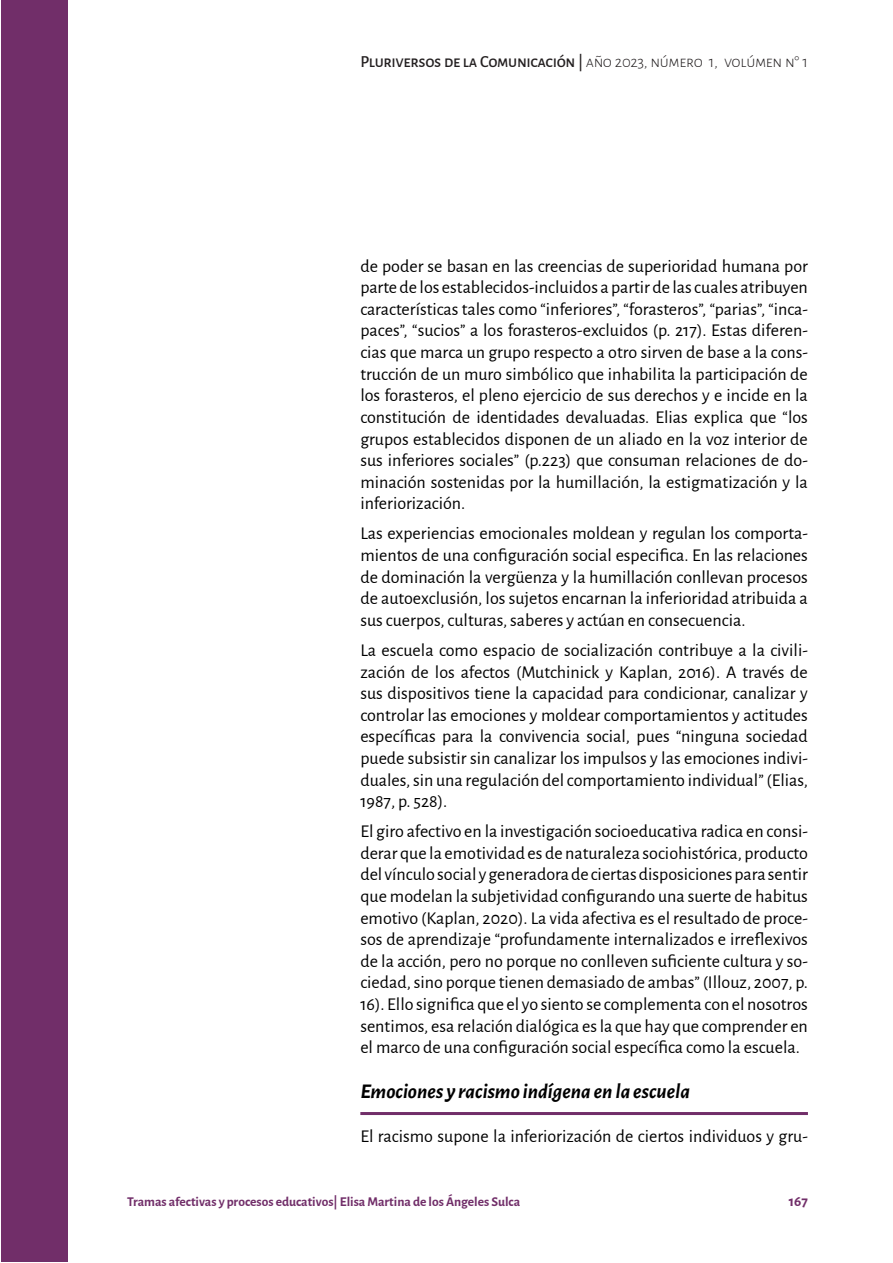
<style>
.page{position:relative;width:893px;height:1263px;background:#fff}
.page>*{position:absolute;margin:0;border:0;box-sizing:border-box;transform-origin:0 0}
.t1{font:italic 700 21px "Alegreya Sans";color:#000}
.t2{font:18px/21.6px "Alegreya Sans";color:#000;text-align:justify}
.t3{font:500 16.5px "Alegreya Sans SC";letter-spacing:-.02em;color:#231f20}
.t4{font:700 15px "Alegreya Sans";color:#712e69}
.t5{font:700 13.5px "Alegreya Sans";color:#712e69}
.s1{font-weight:300}
</style>
<div class="page">
<div style="left:1px;top:1px;width:66px;height:1261px;background:#712e69"></div>
<hr style="left:360px;top:1112px;width:448px;height:3px;background:#712e69">
<p class="t3" style="left:360px;top:50px;width:449px">Pluriversos de la Comunicación | <span class="s1">año 2023, número 1, volúmen n° 1</span></p>
<p class="t2" style="left:360px;top:254px;width:449px">de poder se basan en las creencias de superioridad humana por parte de los establecidos-incluidos a partir de las cuales atribuyen características tales como “inferiores”, “forasteros”, “parias”, “inca&shy;paces”, “sucios” a los forasteros-excluidos (p. 217). Estas diferen&shy;cias que marca un grupo respecto a otro sirven de base a la cons&shy;trucción de un muro simbólico que inhabilita la participación de los forasteros, el pleno ejercicio de sus derechos y e incide en la constitución de identidades devaluadas. Elias explica que “los grupos establecidos disponen de un aliado en la voz interior de sus inferiores sociales” (p.223) que consuman relaciones de do&shy;minación sostenidas por la humillación, la estigmatización y la inferiorización.</p>
<p class="t2" style="left:360px;top:522px;width:449px">Las experiencias emocionales moldean y regulan los comporta&shy;mientos de una configuración social especifica. En las relaciones de dominación la vergüenza y la humillación conllevan procesos de autoexclusión, los sujetos encarnan la inferioridad atribuida a sus cuerpos, culturas, saberes y actúan en consecuencia.</p>
<p class="t2" style="left:360px;top:638px;width:449px">La escuela como espacio de socialización contribuye a la civili&shy;zación de los afectos (Mutchinick y Kaplan, 2016). A través de sus dispositivos tiene la capacidad para condicionar, canalizar y controlar las emociones y moldear comportamientos y actitudes específicas para la convivencia social, pues “ninguna sociedad puede subsistir sin canalizar los impulsos y las emociones indivi&shy;duales, sin una regulación del comportamiento individual” (Elias, 1987, p. 528).</p>
<p class="t2" style="left:360px;top:820px;width:449px">El giro afectivo en la investigación socioeducativa radica en consi&shy;derar que la emotividad es de naturaleza sociohistórica, producto del vínculo social y generadora de ciertas disposiciones para sentir que modelan la subjetividad configurando una suerte de habitus emotivo (Kaplan, 2020). La vida afectiva es el resultado de proce&shy;sos de aprendizaje “profundamente internalizados e irreflexivos de la acción, pero no porque no conlleven suficiente cultura y so&shy;ciedad, sino porque tienen demasiado de ambas” (Illouz, 2007, p.<br>16). Ello significa que el yo siento se complementa con el nosotros sentimos, esa relación dialógica es la que hay que comprender en el marco de una configuración social específica como la escuela.</p>
<p class="t1" style="left:360px;top:1075px;width:331px">Emociones y racismo indígena en la escuela</p>
<p class="t2" style="left:360px;top:1125px;width:449px">El racismo supone la inferiorización de ciertos individuos y gru-</p>
<p class="t5" style="left:127px;top:1191px;width:394px">Tramas afectivas y procesos educativos| Elisa Martina de los Ángeles Sulca</p>
<p class="t4" style="left:789px;top:1190px;width:21px">167</p>
</div>
